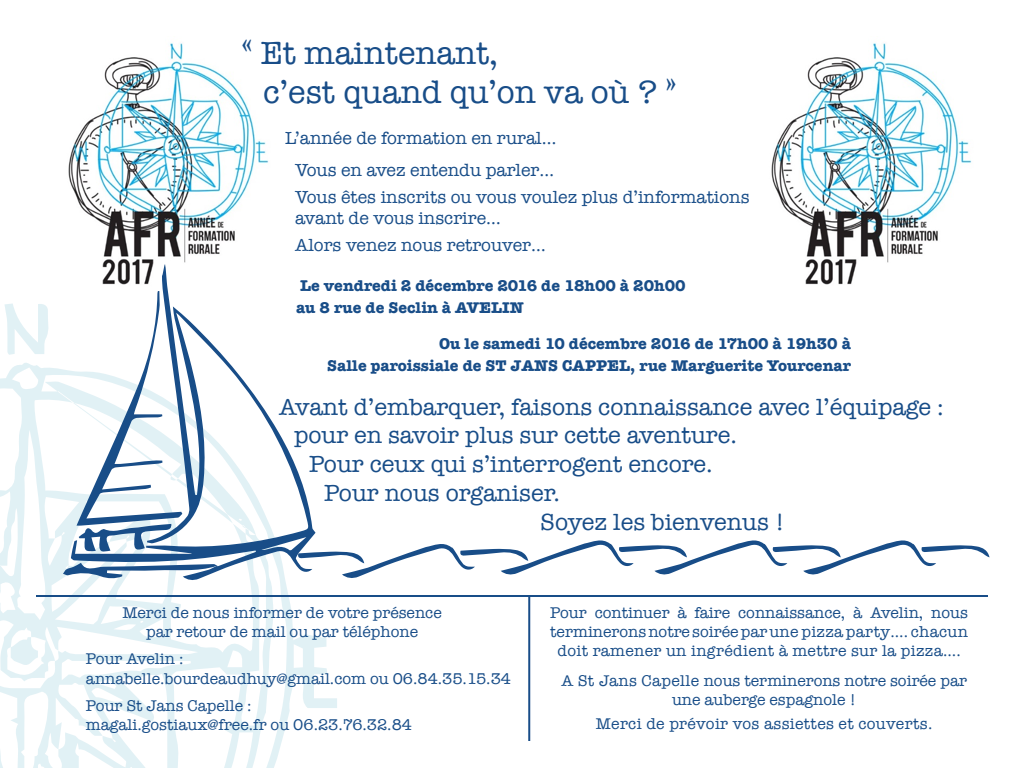
<style>
.page{position:relative;width:1024px;height:768px;background:#fff}
.page>*{position:absolute;margin:0;border:0;box-sizing:border-box;transform-origin:0 0}
.t1{font:33px/39.6px "American Typewriter";color:#184d88}
.t2{font:24px "American Typewriter";color:#184d88}
.t3{font:18px/31.6px "American Typewriter";color:#184d88;text-align:center}
.t4{font:16px/19.2px "American Typewriter";color:#184d88;text-align:center}
.t5{font:700 16px/22px "American Typewriter";color:#184d88}
.t6{font:16px "American Typewriter";letter-spacing:.02em;color:#184d88}
</style>
<div class="page">
<svg style="left:0;top:363px;width:337px;height:405px"></svg>
<svg style="left:5px;top:303px;width:44px;height:52px"></svg>
<svg style="left:11px;top:637px;width:27px;height:30px"></svg>
<img style="left:68px;top:43px;width:201px;height:221px">
<img style="left:771px;top:43px;width:201px;height:242px">
<hr style="left:528px;top:597px;width:2px;height:144px;background:#184d88">
<hr style="left:36px;top:595px;width:952px;height:2px;background:#184d88">
<svg style="left:71px;top:264px;width:245px;height:317px"></svg>
<svg style="left:63px;top:563px;width:155px;height:16px"></svg>
<svg style="left:73px;top:291px;width:160px;height:263px"></svg>
<svg style="left:297px;top:537px;width:693px;height:42px"></svg>
<h1 class="t1" style="left:263px;top:32px;width:416px;text-indent:-22px">« Et maintenant,<br>c’est quand qu’on va où ? »</h1>
<p class="t3" style="left:285px;top:122px;width:273px">L’année de formation en rural…<br>Vous en avez entendu parler…</p>
<p class="t3" style="left:295px;top:185px;width:456px;line-height:21.6px;text-align:left">Vous êtes inscrits ou vous voulez plus d’informations avant de vous inscrire…</p>
<p class="t3" style="left:295px;top:228px;width:252px">Alors venez nous retrouver…</p>
<p class="t5" style="left:296px;top:274px;width:391px">Le vendredi 2 décembre 2016 de 18h00 à 20h00 au 8 rue de Seclin à AVELIN</p>
<p class="t5" style="left:327px;top:332px;width:525px;text-align:right">Ou le samedi 10 décembre 2016 de 17h00 à 19h30 à<br>Salle paroissiale de ST JANS CAPPEL, rue Marguerite Yourcenar</p>
<h2 class="t2" style="left:279px;top:388px;width:666px">Avant d’embarquer, faisons connaissance avec l’équipage :</h2>
<h2 class="t2" style="left:294px;top:417px;width:444px">pour en savoir plus sur cette aventure.</h2>
<h2 class="t2" style="left:309px;top:446px;width:405px">Pour ceux qui s’interrogent encore.</h2>
<h2 class="t2" style="left:324px;top:475px;width:237px">Pour nous organiser.</h2>
<h2 class="t2" style="left:540px;top:503px;width:246px">Soyez les bienvenus !</h2>
<p class="t4" style="left:122px;top:603px;width:321px">Merci de nous informer de votre présence par retour de mail ou par téléphone</p>
<p class="t4" style="left:86px;top:649px;width:427px;text-align:left">Pour Avelin :<br>annabelle.bourdeaudhuy@gmail.com ou 06.84.35.15.34</p>
<p class="t4" style="left:86px;top:695px;width:328px;text-align:left">Pour St Jans Capelle : magali.gostiaux@free.fr ou 06.23.76.32.84</p>
<p class="t4" style="left:550px;top:603px;width:419px">Pour continuer à faire connaissance, à Avelin, nous terminerons notre soirée par une pizza party…. chacun doit ramener un ingrédient à mettre sur la pizza….</p>
<p class="t4" style="left:561px;top:670px;width:407px">A St Jans Capelle nous terminerons notre soirée par une auberge espagnole !</p>
<p class="t6" style="left:596px;top:711px;width:338px">Merci de prévoir vos assiettes et couverts.</p>
</div>
